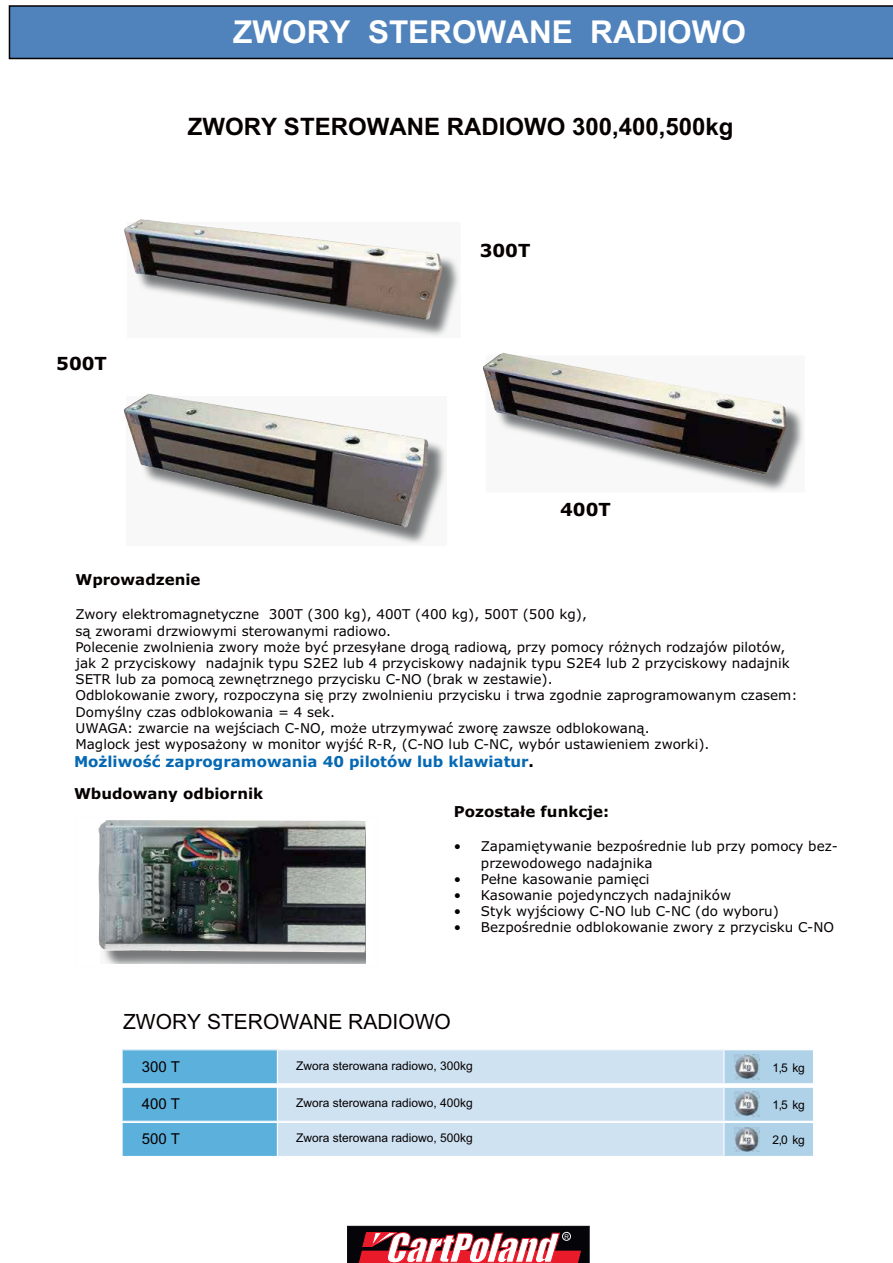
<style>
.page{position:relative;width:893px;height:1263px;background:#fff}
.page>*{position:absolute;margin:0;border:0;box-sizing:border-box;transform-origin:0 0}
.t1{font:700 31.5px "Arial";color:#fff}
.t2{font:700 24px "Arial";color:#060001}
.t3{font:21px "Arial";color:#060001}
.t4{font:700 18px "Verdana";color:#060001}
.t5{font:700 15px "Verdana";color:#060001}
.t6{font:700 15px "Verdana";color:#0568b3}
.t7{font:15px "Arial";color:#060001}
.t8{font:13.5px/16.2px "Verdana";color:#060001}
.t9{font:12px "Arial";color:#060001}
.t10{font:6.3px "Arial";color:#fff}
.s1{color:#060001}
</style>
<div class="page">
<div style="left:122px;top:1050px;width:155px;height:34px;background:#5cb1dc"></div>
<div style="left:277px;top:1050px;width:447px;height:34px;background:#cee2f1"></div>
<hr style="left:723px;top:1083px;width:39px;height:1px;background:#fff">
<hr style="left:121px;top:1050px;width:2px;height:33px;background:#fff">
<hr style="left:277px;top:1050px;width:1px;height:33px;background:#fff">
<hr style="left:121px;top:1083px;width:156px;height:1px;background:#fff">
<hr style="left:277px;top:1083px;width:446px;height:1px;background:#fff">
<hr style="left:723px;top:1050px;width:1px;height:33px;background:#fff">
<svg style="left:566px;top:59px;width:294px;height:1px"></svg>
<svg style="left:9px;top:5px;width:884px;height:54px;background:#4c7cb2"></svg>
<img style="left:131px;top:222px;width:329px;height:115px">
<img style="left:124px;top:219px;width:17px;height:39px">
<img style="left:489px;top:355px;width:315px;height:137px">
<img style="left:483px;top:353px;width:20px;height:39px">
<img style="left:127px;top:396px;width:319px;height:148px">
<img style="left:124px;top:393px;width:27px;height:29px">
<img style="left:98px;top:820px;width:268px;height:144px">
<div style="left:122px;top:1087px;width:155px;height:34px;background:#5cb1dc"></div>
<div style="left:277px;top:1087px;width:447px;height:34px;background:#cee2f1"></div>
<hr style="left:121px;top:1087px;width:156px;height:1px;background:#fff">
<hr style="left:121px;top:1088px;width:2px;height:33px;background:#fff">
<hr style="left:277px;top:1087px;width:446px;height:1px;background:#fff">
<hr style="left:277px;top:1088px;width:1px;height:33px;background:#fff">
<hr style="left:723px;top:1087px;width:39px;height:1px;background:#fff">
<hr style="left:723px;top:1088px;width:1px;height:33px;background:#fff">
<div style="left:122px;top:1122px;width:155px;height:34px;background:#5cb1dc"></div>
<div style="left:277px;top:1122px;width:447px;height:34px;background:#cee2f1"></div>
<svg style="left:724px;top:1050px;width:89px;height:106px;background:#b1cee1"></svg>
<hr style="left:121px;top:1122px;width:156px;height:1px;background:#fff">
<hr style="left:121px;top:1123px;width:2px;height:33px;background:#fff">
<hr style="left:277px;top:1122px;width:446px;height:1px;background:#fff">
<hr style="left:277px;top:1123px;width:1px;height:33px;background:#fff">
<hr style="left:723px;top:1122px;width:39px;height:1px;background:#fff">
<hr style="left:723px;top:1123px;width:1px;height:33px;background:#fff">
<hr style="left:762px;top:1122px;width:52px;height:1px;background:#fff">
<img style="left:734px;top:1127px;width:25px;height:25px">
<svg style="left:347px;top:1226px;width:242px;height:37px"></svg>
<div style="left:562px;top:1232px;width:9px;height:9px;border:1px solid #fff;border-radius:50%"></div>
<h1 class="t1" style="left:233px;top:21px;width:514px">ZWORY STEROWANE RADIOWO</h1>
<h2 class="t2" style="left:188px;top:118px;width:547px">ZWORY STEROWANE RADIOWO 300,400,500kg</h2>
<h3 class="t4" style="left:56px;top:356px;width:52px">500T</h3>
<h3 class="t4" style="left:480px;top:243px;width:52px">300T</h3>
<h3 class="t4" style="left:560px;top:503px;width:52px">400T</h3>
<p class="t5" style="left:75px;top:574px;width:127px">Wprowadzenie</p>
<p class="t8" style="left:75px;top:608px;width:723px">Zwory elektromagnetyczne 300T (300 kg), 400T (400 kg), 500T (500 kg),<br>są zworami drzwiowymi sterowanymi radiowo.<br>Polecenie zwolnienia zwory może być przesyłane drogą radiową, przy pomocy różnych rodzajów pilotów, jak 2 przyciskowy nadajnik typu S2E2 lub 4 przyciskowy nadajnik typu S2E4 lub 2 przyciskowy nadajnik SETR lub za pomocą zewnętrznego przycisku C-NO (brak w zestawie).<br>Odblokowanie zwory, rozpoczyna się przy zwolnieniu przycisku i trwa zgodnie zaprogramowanym czasem:<br>Domyślny czas odblokowania = 4 sek.<br>UWAGA: zwarcie na wejściach C-NO, może utrzymywać zworę zawsze odblokowaną.<br>Maglock jest wyposażony w monitor wyjść R-R, (C-NO lub C-NC, wybór ustawieniem zworki).</p>
<p class="t6" style="left:74px;top:756px;width:461px">Możliwość zaprogramowania 40 pilotów lub klawiatur<span class="s1">.</span></p>
<p class="t5" style="left:74px;top:787px;width:191px">Wbudowany odbiornik</p>
<p class="t5" style="left:454px;top:806px;width:157px">Pozostałe funkcje:</p>
<p class="t8" style="left:481px;top:840px;width:358px;text-indent:-27px">• Zapamiętywanie bezpośrednie lub przy pomocy bez&shy;przewodowego nadajnika</p>
<p class="t8" style="left:454px;top:872px;width:197px">• Pełne kasowanie pamięci</p>
<p class="t8" style="left:454px;top:888px;width:279px">• Kasowanie pojedynczych nadajników</p>
<p class="t8" style="left:454px;top:904px;width:326px">• Styk wyjściowy C-NO lub C-NC (do wyboru)</p>
<p class="t8" style="left:454px;top:921px;width:382px">• Bezpośrednie odblokowanie zwory z przycisku C-NO</p>
<h3 class="t3" style="left:123px;top:1014px;width:329px">ZWORY STEROWANE RADIOWO</h3>
<p class="t7" style="left:142px;top:1061px;width:40px">300 T</p>
<p class="t9" style="left:296px;top:1061px;width:178px">Zwora sterowana radiowo, 300kg</p>
<p class="t9" style="left:772px;top:1063px;width:34px">1,5 kg</p>
<p class="t7" style="left:142px;top:1098px;width:40px">400 T</p>
<p class="t9" style="left:296px;top:1099px;width:178px">Zwora sterowana radiowo, 400kg</p>
<p class="t9" style="left:772px;top:1101px;width:34px">1,5 kg</p>
<p class="t7" style="left:142px;top:1134px;width:40px">500 T</p>
<p class="t9" style="left:296px;top:1134px;width:178px">Zwora sterowana radiowo, 500kg</p>
<p class="t9" style="left:772px;top:1136px;width:34px">2,0 kg</p>
<p class="t10" style="left:564px;top:1234px;width:6px">R</p>
</div>
